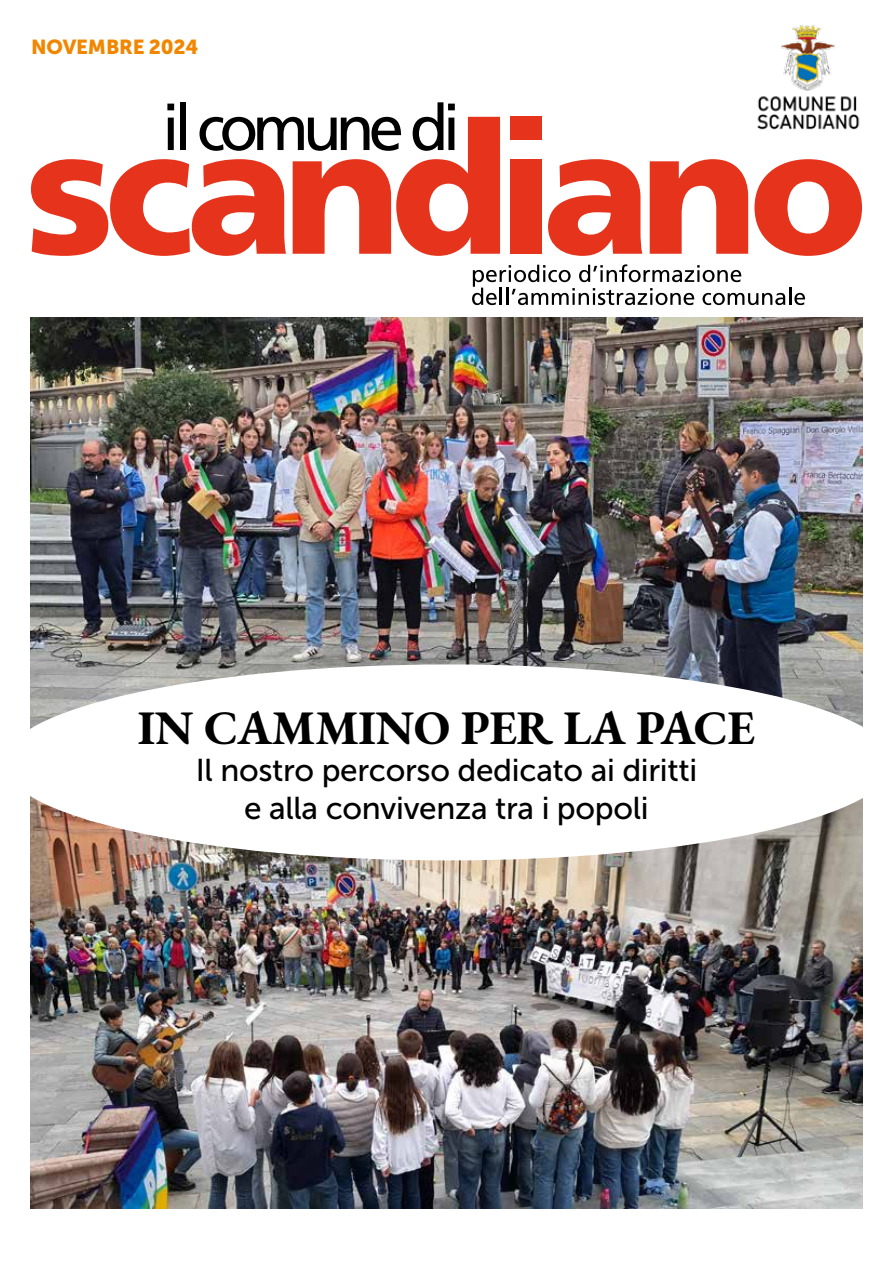
<style>
.page{position:relative;width:893px;height:1263px;background:#fff}
.page>*{position:absolute;margin:0;border:0;box-sizing:border-box;transform-origin:0 0}
.t1{font:700 48px "EB Garamond";letter-spacing:-.01em;color:#000}
.t2{font:31.5px/37.8px "Museo Sans 500";letter-spacing:-.01em;color:#000;text-align:center}
.t3{font:20.25px "Museo Sans 900";letter-spacing:-.01em;color:#f18700}
</style>
<div class="page">
<svg style="left:472px;top:264px;width:333px;height:41px"></svg>
<svg style="left:31px;top:102px;width:469px;height:154px"></svg>
<div style="left:510px;top:117px;width:32px;height:23px;background:#e6331c"></div>
<div style="left:510px;top:159px;width:32px;height:95px;background:#e6331c"></div>
<svg style="left:548px;top:159px;width:94px;height:97px"></svg>
<svg style="left:650px;top:159px;width:98px;height:95px"></svg>
<svg style="left:754px;top:159px;width:108px;height:97px"></svg>
<img style="left:757px;top:25px;width:103px;height:105px">
<img style="left:31px;top:317px;width:831px;height:410px">
<img style="left:31px;top:797px;width:831px;height:412px">
<div style="left:3px;top:664px;width:890px;height:196px;background:#fff;border-radius:50%"></div>
<p class="t3" style="left:31px;top:36px;width:169px">NOVEMBRE 2024</p>
<h1 class="t1" style="left:138px;top:694px;width:618px">IN CAMMINO PER LA PACE</h1>
<p class="t2" style="left:196px;top:752px;width:503px">Il nostro percorso dedicato ai diritti e alla convivenza tra i popoli</p>
</div>
